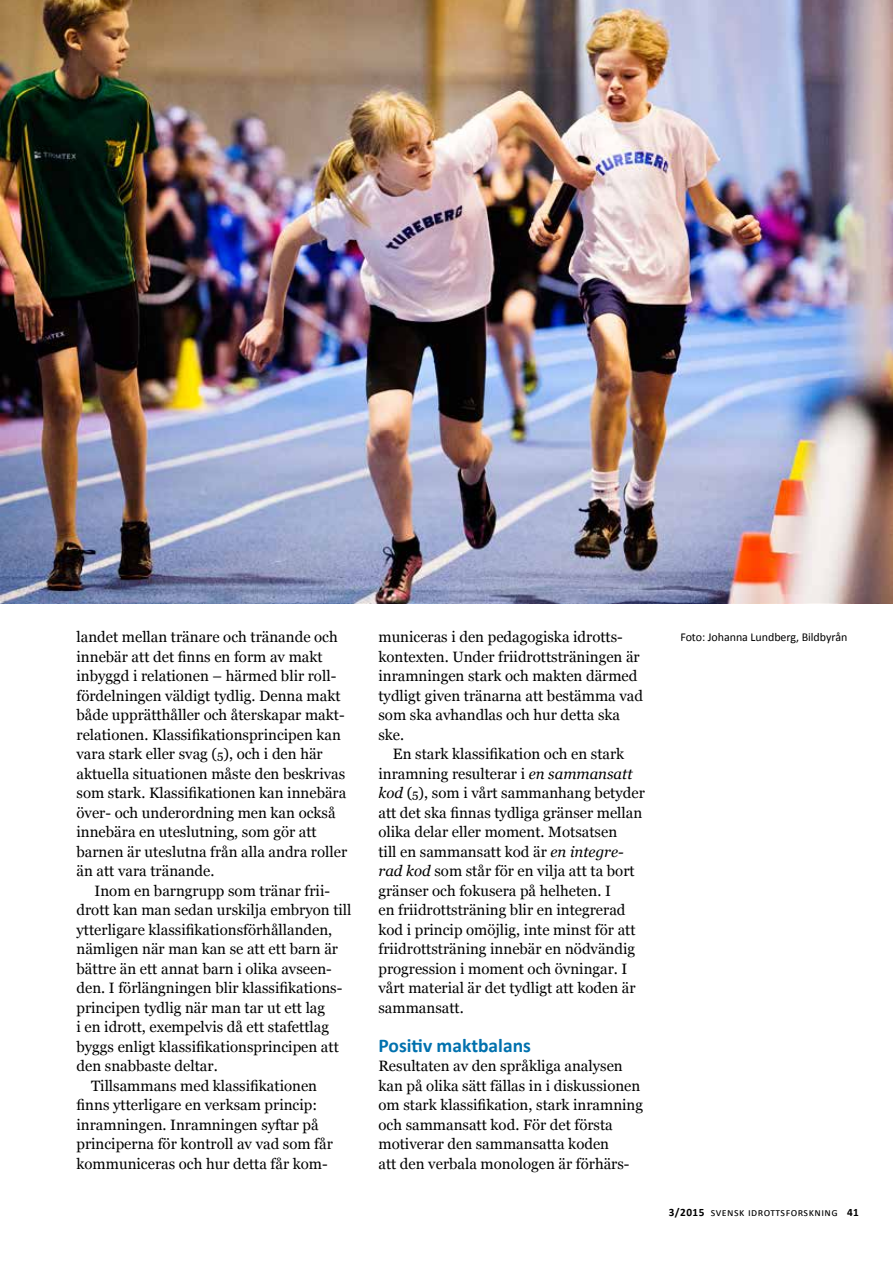
<style>
.page{position:relative;width:893px;height:1263px;background:#fff}
.page>*{position:absolute;margin:0;border:0;box-sizing:border-box;transform-origin:0 0}
.t1{font:700 19.5px "Calibri";color:#0071ae}
.t2{font:15px/19.5px "Georgia";color:#000}
.t3{font:12px "Calibri";letter-spacing:-.005em;color:#000}
.t4{font:11.25px "Calibri";letter-spacing:.04em;color:#000}
.s1{font-size:12px}
.s2{font-style:italic}
.s3{font-weight:700}
</style>
<div class="page">
<img style="left:0;top:0;width:893px;height:604px">
<p class="t2" style="left:77px;top:626px;width:272px">landet mellan tränare och tränande och innebär att det finns en form av makt inbyggd i relationen – härmed blir roll&shy;fördelningen väldigt tydlig. Denna makt både upprätthåller och återskapar makt&shy;relationen. Klassifikationsprincipen kan vara stark eller svag (<span class="s1">5</span>), och i den här aktuella situationen måste den beskrivas som stark. Klassifikationen kan innebära över- och underordning men kan också innebära en uteslutning, som gör att barnen är uteslutna från alla andra roller än att vara tränande.</p>
<p class="t2" style="left:95px;top:880px;width:237px">Inom en barngrupp som tränar frii-</p>
<p class="t2" style="left:77px;top:899px;width:276px">drott kan man sedan urskilja embryon till</p>
<p class="t2" style="left:77px;top:919px;width:257px">ytterligare klassifikationsförhållanden,</p>
<p class="t2" style="left:77px;top:938px;width:263px">nämligen när man kan se att ett barn är</p>
<p class="t2" style="left:77px;top:958px;width:257px">bättre än ett annat barn i olika avseen-</p>
<p class="t2" style="left:77px;top:977px;width:267px">den. I förlängningen blir klassifikations-</p>
<p class="t2" style="left:77px;top:997px;width:250px">principen tydlig när man tar ut ett lag</p>
<p class="t2" style="left:77px;top:1016px;width:254px">i en idrott, exempelvis då ett stafettlag</p>
<p class="t2" style="left:77px;top:1036px;width:264px">byggs enligt klassifikationsprincipen att</p>
<p class="t2" style="left:77px;top:1055px;width:143px">den snabbaste deltar.</p>
<p class="t2" style="left:91px;top:1075px;width:228px">Tillsammans med klassifikationen</p>
<p class="t2" style="left:77px;top:1094px;width:242px">finns ytterligare en verksam princip:</p>
<p class="t2" style="left:77px;top:1114px;width:244px">inramningen. Inramningen syftar på</p>
<p class="t2" style="left:77px;top:1133px;width:258px">principerna för kontroll av vad som får</p>
<p class="t2" style="left:77px;top:1153px;width:253px">kommuniceras och hur detta får kom-</p>
<p class="t2" style="left:378px;top:626px;width:266px">municeras i den pedagogiska idrotts&shy;kontexten. Under friidrottsträningen är inramningen stark och makten därmed tydligt given tränarna att bestämma vad som ska avhandlas och hur detta ska ske.</p>
<p class="t2" style="left:378px;top:743px;width:268px;text-indent:14px">En stark klassifikation och en stark inramning resulterar i <span class="s2">en sammansatt kod</span> (<span class="s1">5</span>), som i vårt sammanhang betyder att det ska finnas tydliga gränser mellan olika delar eller moment. Motsatsen<br>till en sammansatt kod är <span class="s2">en integre&shy;rad kod</span> som står för en vilja att ta bort gränser och fokusera på helheten. I<br>en friidrottsträning blir en integrerad kod i princip omöjlig, inte minst för att friidrottsträning innebär en nödvändig progression i moment och övningar. I vårt material är det tydligt att koden är sammansatt.</p>
<h1 class="t1" style="left:378px;top:1033px;width:154px">Positiv maktbalans</h1>
<p class="t2" style="left:378px;top:1055px;width:266px">Resultaten av den språkliga analysen kan på olika sätt fällas in i diskussionen om stark klassifikation, stark inramning och sammansatt kod. För det första motiverar den sammansatta koden<br>att den verbala monologen är förhärs-</p>
<p class="t3" style="left:680px;top:629px;width:168px">Foto: Johanna Lundberg, Bildbyrån</p>
<p class="t4" style="left:669px;top:1205px;width:192px"><span class="s3">3/2015</span> svensk idrottsforskning <span class="s3">41</span></p>
</div>
